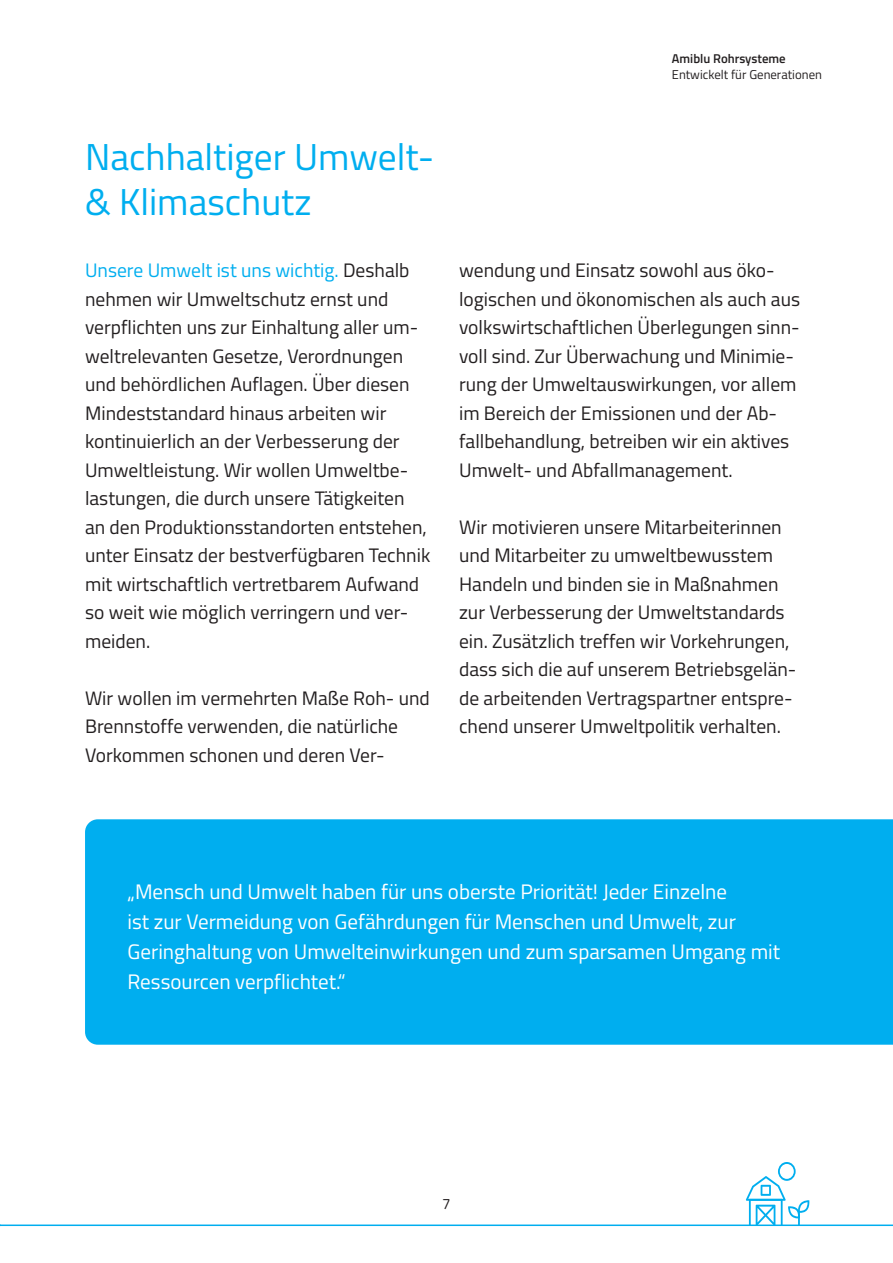
<style>
.page{position:relative;width:893px;height:1263px;background:#fff}
.page>*{position:absolute;margin:0;border:0;box-sizing:border-box;transform-origin:0 0}
.t1{font:37.5px/45px "Titillium Web";color:#00aeef}
.t2{font:21px/30px "Titillium Web";color:#fff}
.t3{font:19.5px/28.5px "Titillium Web";color:#231f20}
.t4{font:15px "Titillium Web";color:#231f20}
.t5{font:12.75px "Titillium Web";color:#231f20}
.t6{font:600 12.75px "Titillium Web";color:#231f20}
.s1{color:#00aeef}
</style>
<div class="page">
<div style="left:85px;top:819px;width:808px;height:226px;background:#00aeef"></div>
<svg style="left:746px;top:1162px;width:63px;height:62px"></svg>
<hr style="left:0;top:1224px;width:893px;height:2px;background:#00aeef">
<h1 class="t1" style="left:85px;top:133px;width:351px">Nachhaltiger Umwelt-&amp; Klimaschutz</h1>
<p class="t3" style="left:85px;top:255px;width:347px"><span class="s1">Unsere Umwelt ist uns wichtig.</span> Deshalb nehmen wir Umweltschutz ernst und verpflichten uns zur Einhaltung aller um&shy;weltrelevanten Gesetze, Verordnungen und behördlichen Auflagen. Über diesen Mindeststandard hinaus arbeiten wir kontinuierlich an der Verbesserung der Umweltleistung. Wir wollen Umweltbe&shy;lastungen, die durch unsere Tätigkeiten<br>an den Produktionsstandorten entstehen, unter Einsatz der bestverfügbaren Technik mit wirtschaftlich vertretbarem Aufwand so weit wie möglich verringern und ver&shy;meiden.</p>
<p class="t3" style="left:85px;top:683px;width:346px">Wir wollen im vermehrten Maße Roh- und<br>Brennstoffe verwenden, die natürliche<br>Vorkommen schonen und deren Ver-</p>
<p class="t6" style="left:672px;top:49px;width:115px">Amiblu Rohrsysteme</p>
<p class="t5" style="left:672px;top:65px;width:152px">Entwickelt für Generationen</p>
<p class="t3" style="left:459px;top:255px;width:343px">wendung und Einsatz sowohl aus öko&shy;logischen und ökonomischen als auch aus volkswirtschaftlichen Überlegungen sinn&shy;voll sind. Zur Überwachung und Minimie&shy;rung der Umweltauswirkungen, vor allem im Bereich der Emissionen und der Ab&shy;fallbehandlung, betreiben wir ein aktives Umwelt- und Abfallmanagement.</p>
<p class="t3" style="left:459px;top:512px;width:339px">Wir motivieren unsere Mitarbeiterinnen und Mitarbeiter zu umweltbewusstem Handeln und binden sie in Maßnahmen zur Verbesserung der Umweltstandards ein. Zusätzlich treffen wir Vorkehrungen, dass sich die auf unserem Betriebsgelän&shy;de arbeitenden Vertragspartner entspre&shy;chend unserer Umweltpolitik verhalten.</p>
<p class="t2" style="left:128px;top:875px;width:654px">„Mensch und Umwelt haben für uns oberste Priorität! Jeder Einzelne<br>ist zur Vermeidung von Gefährdungen für Menschen und Umwelt, zur Geringhaltung von Umwelteinwirkungen und zum sparsamen Umgang mit Ressourcen verpflichtet.“</p>
<p class="t4" style="left:442px;top:1192px;width:10px">7</p>
</div>
